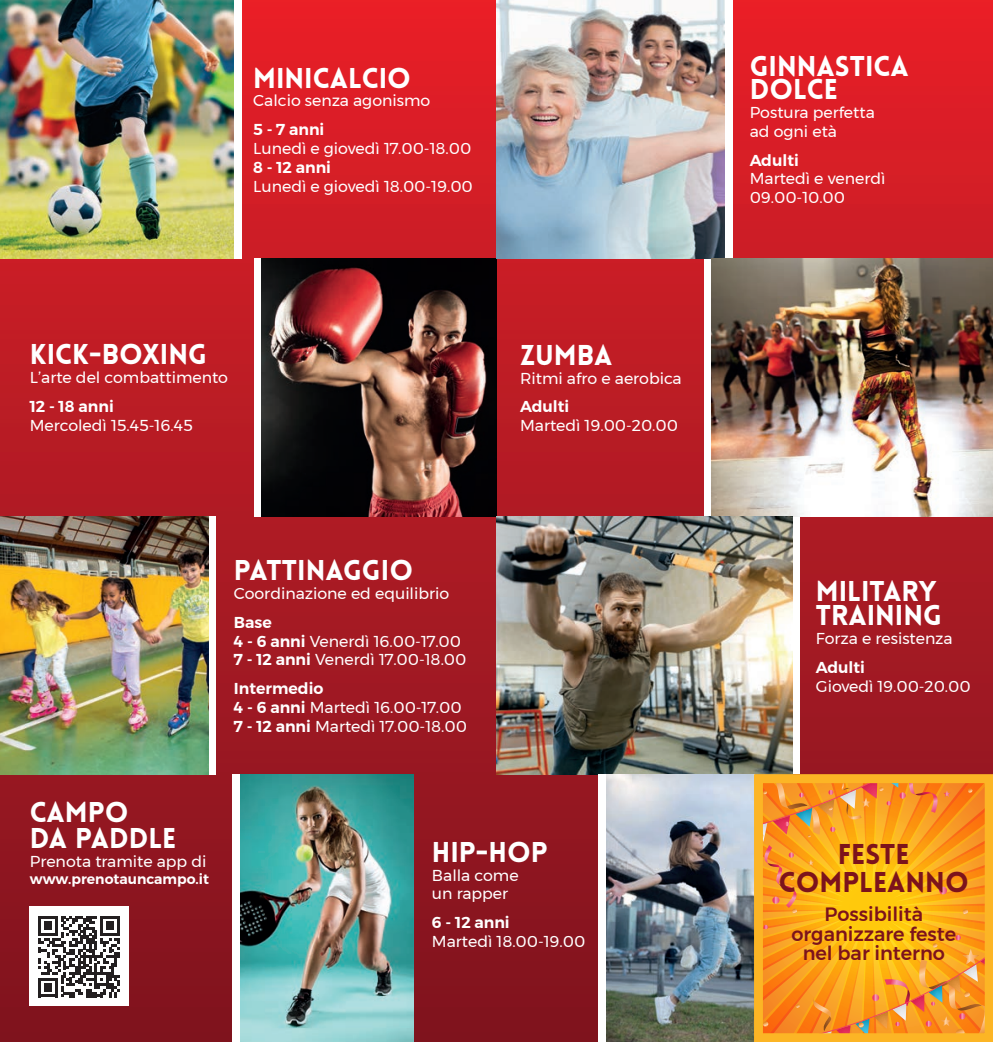
<style>
.page{position:relative;width:993px;height:1042px;background:#fff}
.page>*{position:absolute;margin:0;border:0;box-sizing:border-box;transform-origin:0 0}
.t1{font:900 28px/22.8px "Lovelo";color:#fff}
.t2{font:900 28px/28px "Lovelo";color:#7c131c;text-align:center}
.t3{font:500 19.25px/19.2px "Montserrat";color:#7c131c;text-align:center}
.t4{font:15.75px/18.9px "Montserrat";color:#fff}
.t5{font:600 15.75px "Montserrat";color:#fff}
.t6{font:600 14px "Montserrat";color:#fff}
.s1{font-weight:600}
</style>
<div class="page">
<div style="left:0;top:0;width:992px;height:1042px;background:linear-gradient(to bottom,#e62129,#7c1520)"></div>
<div style="left:792px;top:516px;width:7px;height:258px;background:#fff"></div>
<div style="left:208px;top:516px;width:8px;height:258px;background:#fff"></div>
<div style="left:254px;top:258px;width:7px;height:258px;background:#fff"></div>
<div style="left:234px;top:0;width:7px;height:258px;background:#fff"></div>
<div style="left:724px;top:0;width:8px;height:258px;background:#fff"></div>
<div style="left:704px;top:258px;width:7px;height:258px;background:#fff"></div>
<img style="left:0;top:0;width:234px;height:258px">
<img style="left:261px;top:258px;width:235px;height:258px">
<img style="left:240px;top:774px;width:173px;height:268px">
<img style="left:0;top:516px;width:208px;height:258px">
<img style="left:496px;top:0;width:228px;height:258px">
<img style="left:711px;top:258px;width:281px;height:258px">
<img style="left:496px;top:516px;width:296px;height:258px">
<div style="left:30px;top:906px;width:99px;height:99px;background:#fff"></div>
<svg style="left:38px;top:916px;width:82px;height:81px"></svg>
<img style="left:605px;top:774px;width:149px;height:268px">
<div style="left:597px;top:774px;width:8px;height:268px;background:#fff"></div>
<div style="left:233px;top:774px;width:7px;height:268px;background:#fff"></div>
<svg style="left:764px;top:784px;width:218px;height:248px;background:#f8a31f"></svg>
<div style="left:754px;top:774px;width:238px;height:268px;border:9px solid #fcb525"></div>
<h1 class="t1" style="left:253px;top:67px;width:159px">MINICALCIO</h1>
<p class="t4" style="left:253px;top:91px;width:179px">Calcio senza agonismo</p>
<p class="t5" style="left:253px;top:117px;width:73px">5 - 7 anni</p>
<p class="t4" style="left:253px;top:139px;width:219px">Lunedì e giovedì 17.00-18.00</p>
<p class="t5" style="left:253px;top:155px;width:79px">8 - 12 anni</p>
<p class="t4" style="left:253px;top:177px;width:221px">Lunedì e giovedì 18.00-19.00</p>
<h1 class="t1" style="left:30px;top:344px;width:179px">KICK-BOXING</h1>
<p class="t4" style="left:30px;top:368px;width:200px">L’arte del combattimento</p>
<p class="t5" style="left:30px;top:394px;width:85px">12 - 18 anni</p>
<p class="t4" style="left:30px;top:416px;width:164px">Mercoledì 15.45-16.45</p>
<h1 class="t1" style="left:234px;top:559px;width:180px">PATTINAGGIO</h1>
<p class="t4" style="left:234px;top:583px;width:217px">Coordinazione ed equilibrio</p>
<p class="t4" style="left:234px;top:612px;width:234px"><span class="s1">Base<br>4 - 6 anni</span> Venerdì 16.00-17.00<br><span class="s1">7 - 12 anni</span> Venerdì 17.00-18.00</p>
<p class="t4" style="left:234px;top:679px;width:234px"><span class="s1">Intermedio<br>4 - 6 anni</span> Martedì 16.00-17.00<br><span class="s1">7 - 12 anni</span> Martedì 17.00-18.00</p>
<h1 class="t1" style="left:520px;top:344px;width:94px">ZUMBA</h1>
<p class="t4" style="left:520px;top:368px;width:163px">Ritmi afro e aerobica</p>
<p class="t5" style="left:520px;top:394px;width:51px">Adulti</p>
<p class="t4" style="left:520px;top:416px;width:159px">Martedì 19.00-20.00</p>
<h1 class="t1" style="left:30px;top:800px;width:148px;line-height:26.2px">CAMPO<br>DA PADDLE</h1>
<p class="t4" style="left:30px;top:852px;width:178px">Prenota tramite app di</p>
<p class="t6" style="left:30px;top:868px;width:181px">www.prenotauncampo.it</p>
<h1 class="t1" style="left:432px;top:841px;width:117px">HIP-HOP</h1>
<p class="t4" style="left:432px;top:865px;width:88px">Balla come un rapper</p>
<p class="t5" style="left:432px;top:910px;width:79px">6 - 12 anni</p>
<p class="t4" style="left:432px;top:932px;width:155px">Martedì 18.00-19.00</p>
<h1 class="t1" style="left:749px;top:56px;width:160px">GINNASTICA<br>DOLCE</h1>
<p class="t4" style="left:749px;top:103px;width:127px">Postura perfetta ad ogni età</p>
<p class="t5" style="left:749px;top:147px;width:51px">Adulti</p>
<p class="t4" style="left:749px;top:169px;width:137px">Martedì e venerdì<br>09.00-10.00</p>
<h1 class="t1" style="left:815px;top:579px;width:128px;line-height:24.5px">MILITARY<br>TRAINING</h1>
<p class="t4" style="left:815px;top:629px;width:138px">Forza e resistenza</p>
<p class="t5" style="left:815px;top:655px;width:51px">Adulti</p>
<p class="t4" style="left:815px;top:677px;width:156px">Giovedì 19.00-20.00</p>
<h1 class="t2" style="left:778px;top:841px;width:191px">FESTE<br>COMPLEANNO</h1>
<p class="t3" style="left:791px;top:905px;width:166px">Possibilità organizzare feste nel bar interno</p>
</div>
